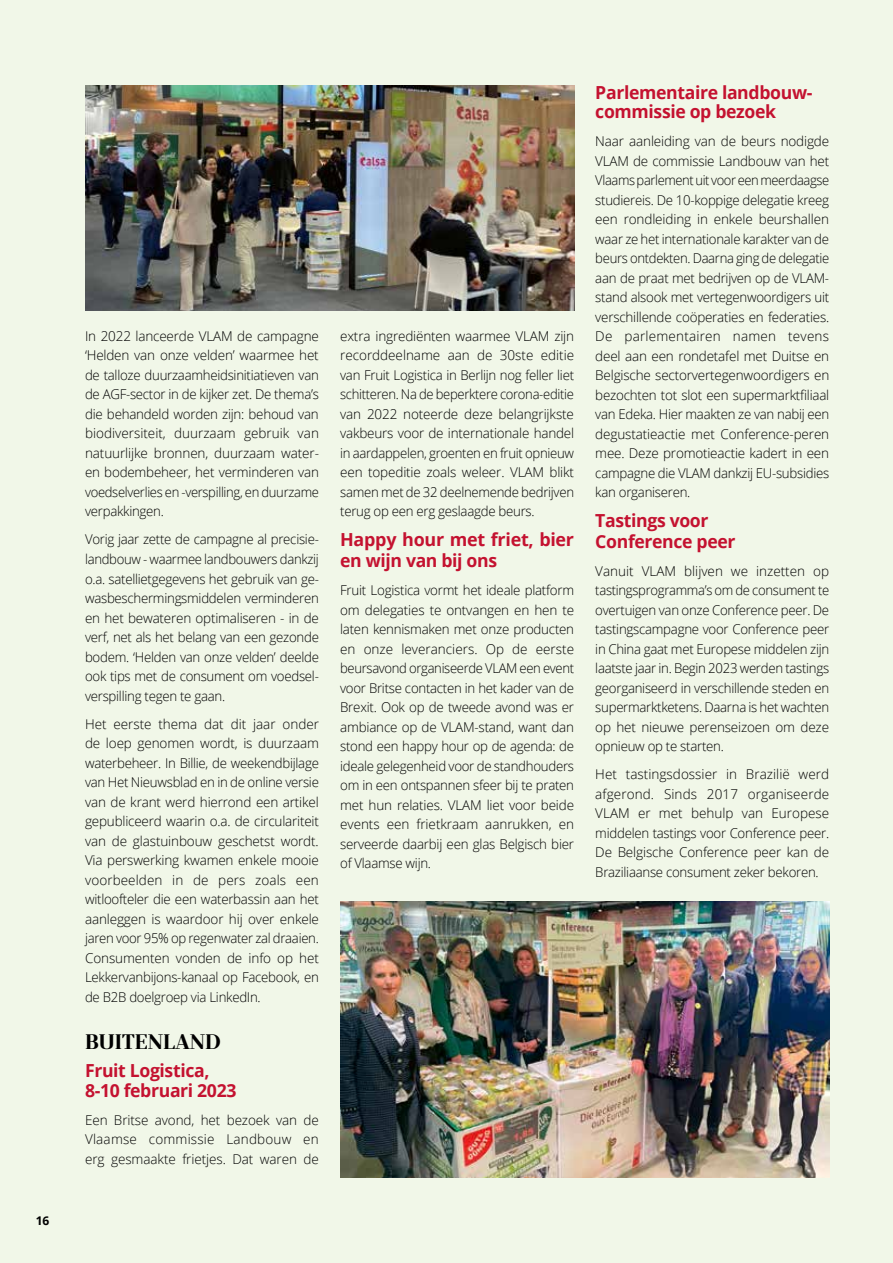
<style>
.page{position:relative;width:893px;height:1263px;background:#f1f7e8}
.page>*{position:absolute;margin:0;border:0;box-sizing:border-box;transform-origin:0 0}
.t1{font:700 21px "Prumo Deck";color:#000}
.t2{font:700 18px/19.5px "Open Sans";letter-spacing:-.02em;color:#c41230}
.t3{font:300 13.5px/19.5px "Open Sans";letter-spacing:-.02em;color:#000;text-align:justify}
.t4{font:700 12px "Open Sans";color:#000}
</style>
<div class="page">
<img style="left:340px;top:901px;width:489px;height:277px">
<img style="left:85px;top:85px;width:489px;height:225px">
<p class="t4" style="left:36px;top:1212px;width:15px">16</p>
<p class="t3" style="left:85px;top:326px;width:235px">In 2022 lanceerde VLAM de campagne ‘Helden van onze velden’ waarmee het de talloze duurzaamheidsinitiatieven van de AGF-sector in de kijker zet. De thema’s die behandeld worden zijn: behoud van biodiversiteit, duurzaam gebruik van natuurlijke bronnen, duurzaam water&shy;en bodembeheer, het verminderen van voedselverlies en -verspilling, en duurzame verpakkingen.</p>
<p class="t3" style="left:85px;top:529px;width:235px">Vorig jaar zette de campagne al precisie&shy;landbouw - waarmee landbouwers dankzij o.a. satellietgegevens het gebruik van ge&shy;wasbeschermingsmiddelen verminderen en het bewateren optimaliseren - in de verf, net als het belang van een gezonde bodem. ‘Helden van onze velden’ deelde ook tips met de consument om voedsel&shy;verspilling tegen te gaan.</p>
<p class="t3" style="left:85px;top:713px;width:235px">Het eerste thema dat dit jaar onder de loep genomen wordt, is duurzaam waterbeheer. In Billie, de weekendbijlage van Het Nieuwsblad en in de online versie van de krant werd hierrond een artikel gepubliceerd waarin o.a. de circulariteit van de glastuinbouw geschetst wordt.<br>Via perswerking kwamen enkele mooie voorbeelden in de pers zoals een witloofteler die een waterbassin aan het aanleggen is waardoor hij over enkele jaren voor 95% op regenwater zal draaien.<br>Consumenten vonden de info op het Lekkervanbijons-kanaal op Facebook, en de B2B doelgroep via LinkedIn.</p>
<h1 class="t1" style="left:85px;top:1029px;width:137px">BUITENLAND</h1>
<h2 class="t2" style="left:85px;top:1060px;width:153px">Fruit Logistica,<br>8-10 februari 2023</h2>
<p class="t3" style="left:85px;top:1109px;width:235px">Een Britse avond, het bezoek van de Vlaamse commissie Landbouw en erg gesmaakte frietjes. Dat waren de</p>
<p class="t3" style="left:340px;top:326px;width:235px">extra ingrediënten waarmee VLAM zijn recorddeelname aan de 30ste editie van Fruit Logistica in Berlijn nog feller liet schitteren. Na de beperktere corona-editie van 2022 noteerde deze belangrijkste vakbeurs voor de internationale handel in aardappelen, groenten en fruit opnieuw een topeditie zoals weleer. VLAM blikt samen met de 32 deelnemende bedrijven terug op een erg geslaagde beurs.</p>
<h2 class="t2" style="left:340px;top:528px;width:235px;line-height:21px">Happy hour met friet, bier en wijn van bij ons</h2>
<p class="t3" style="left:340px;top:580px;width:235px">Fruit Logistica vormt het ideale platform om delegaties te ontvangen en hen te laten kennismaken met onze producten en onze leveranciers. Op de eerste beursavond organiseerde VLAM een event voor Britse contacten in het kader van de Brexit. Ook op de tweede avond was er ambiance op de VLAM-stand, want dan stond een happy hour op de agenda: de ideale gelegenheid voor de standhouders om in een ontspannen sfeer bij te praten met hun relaties. VLAM liet voor beide events een frietkraam aanrukken, en serveerde daarbij een glas Belgisch bier of Vlaamse wijn.</p>
<h2 class="t2" style="left:595px;top:82px;width:219px">Parlementaire landbouw&shy;commissie op bezoek</h2>
<p class="t3" style="left:595px;top:131px;width:235px">Naar aanleiding van de beurs nodigde VLAM de commissie Landbouw van het Vlaams parlement uit voor een meerdaagse studiereis. De 10-koppige delegatie kreeg een rondleiding in enkele beurshallen waar ze het internationale karakter van de beurs ontdekten. Daarna ging de delegatie aan de praat met bedrijven op de VLAM&shy;stand alsook met vertegenwoordigers uit verschillende coöperaties en federaties.<br>De parlementairen namen tevens deel aan een rondetafel met Duitse en Belgische sectorvertegenwoordigers en bezochten tot slot een supermarktfiliaal van Edeka. Hier maakten ze van nabij een degustatieactie met Conference-peren mee. Deze promotieactie kadert in een campagne die VLAM dankzij EU-subsidies kan organiseren.</p>
<h2 class="t2" style="left:595px;top:509px;width:142px;line-height:21px">Tastings voor<br>Conference peer</h2>
<p class="t3" style="left:595px;top:561px;width:235px">Vanuit VLAM blijven we inzetten op tastingsprogramma’s om de consument te overtuigen van onze Conference peer. De tastingscampagne voor Conference peer in China gaat met Europese middelen zijn laatste jaar in. Begin 2023 werden tastings georganiseerd in verschillende steden en supermarktketens. Daarna is het wachten op het nieuwe perenseizoen om deze opnieuw op te starten.</p>
<p class="t3" style="left:595px;top:764px;width:235px">Het tastingsdossier in Brazilië werd afgerond. Sinds 2017 organiseerde VLAM er met behulp van Europese middelen tastings voor Conference peer.<br>De Belgische Conference peer kan de Braziliaanse consument zeker bekoren.</p>
</div>
